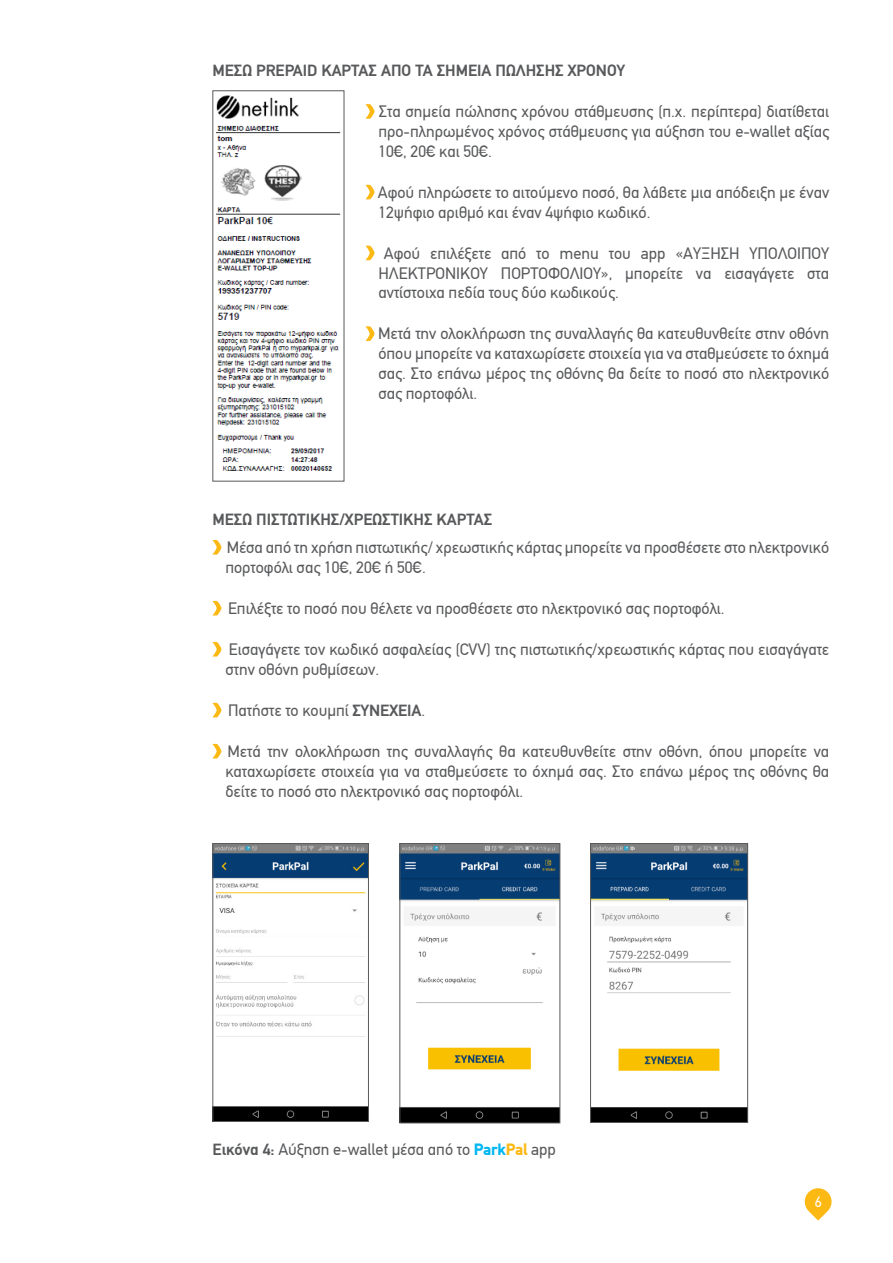
<style>
.page{position:relative;width:893px;height:1263px;background:#fff}
.page>*{position:absolute;margin:0;border:0;box-sizing:border-box;transform-origin:0 0}
.t1{font:16.5px/19.8px "PF Din Text";color:#58595b;text-align:justify}
.t2{font:700 16.5px "PF Din Text";color:#58595b}
.t3{font:15px "PF Din Text";color:#fff}
.s1{font-weight:700}
.s2{font-weight:900;color:#00b7f1}
.s3{font-weight:900;color:#fdb913}
</style>
<div class="page">
<svg style="left:804px;top:1188px;width:28px;height:32px"></svg>
<svg style="left:366px;top:104px;width:8px;height:15px"></svg>
<svg style="left:366px;top:185px;width:8px;height:14px"></svg>
<svg style="left:366px;top:246px;width:8px;height:14px"></svg>
<svg style="left:366px;top:326px;width:8px;height:15px"></svg>
<svg style="left:212px;top:540px;width:9px;height:15px"></svg>
<svg style="left:212px;top:601px;width:9px;height:14px"></svg>
<svg style="left:212px;top:642px;width:9px;height:14px"></svg>
<svg style="left:212px;top:703px;width:9px;height:14px"></svg>
<svg style="left:212px;top:744px;width:9px;height:14px"></svg>
<img style="left:216px;top:95px;width:125px;height:376px">
<img style="left:215px;top:845px;width:152px;height:275px">
<div style="left:213px;top:843px;width:156px;height:279px;border:1px solid #58595b"></div>
<img style="left:402px;top:845px;width:156px;height:276px">
<div style="left:400px;top:843px;width:160px;height:280px;border:1px solid #58595b"></div>
<img style="left:592px;top:845px;width:154px;height:276px">
<div style="left:590px;top:843px;width:158px;height:280px;border:1px solid #58595b"></div>
<p class="t2" style="left:213px;top:61px;width:414px">ΜΕΣΩ PREPAID ΚΑΡΤΑΣ ΑΠΟ ΤΑ ΣΗΜΕΙΑ ΠΩΛΗΣΗΣ ΧΡΟΝΟΥ</p>
<p class="t1" style="left:378px;top:102px;width:452px">Στα σημεία πώλησης χρόνου στάθμευσης (π.χ. περίπτερα) διατίθεται προ-πληρωμένος χρόνος στάθμευσης για αύξηση του e-wallet αξίας 10€, 20€ και 50€.</p>
<p class="t1" style="left:378px;top:182px;width:453px">Αφού πληρώσετε το αιτούμενο ποσό, θα λάβετε μια απόδειξη με έναν<br>12ψήφιο αριθμό και έναν 4ψήφιο κωδικό.</p>
<p class="t1" style="left:378px;top:243px;width:452px;text-indent:5px">Αφού επιλέξετε από το menu του app «ΑΥΞΗΣΗ ΥΠΟΛΟΙΠΟΥ ΗΛΕΚΤΡΟΝΙΚΟΥ ΠΟΡΤΟΦΟΛΙΟΥ», μπορείτε να εισαγάγετε στα αντίστοιχα πεδία τους δύο κωδικούς.</p>
<p class="t1" style="left:378px;top:324px;width:453px">Μετά την ολοκλήρωση της συναλλαγής θα κατευθυνθείτε στην οθόνη όπου μπορείτε να καταχωρίσετε στοιχεία για να σταθμεύσετε το όχημά σας. Στο επάνω μέρος της οθόνης θα δείτε το ποσό στο ηλεκτρονικό σας πορτοφόλι.</p>
<p class="t2" style="left:213px;top:509px;width:281px">ΜΕΣΩ ΠΙΣΤΩΤΙΚΗΣ/ΧΡΕΩΣΤΙΚΗΣ ΚΑΡΤΑΣ</p>
<p class="t1" style="left:225px;top:538px;width:605px">Μέσα από τη χρήση πιστωτικής/ χρεωστικής κάρτας μπορείτε να προσθέσετε στο ηλεκτρονικό πορτοφόλι σας 10€, 20€ ή 50€.</p>
<p class="t1" style="left:228px;top:598px;width:498px">Επιλέξτε το ποσό που θέλετε να προσθέσετε στο ηλεκτρονικό σας πορτοφόλι.</p>
<p class="t1" style="left:225px;top:640px;width:605px">Εισαγάγετε τον κωδικό ασφαλείας (CVV) της πιστωτικής/χρεωστικής κάρτας που εισαγάγατε στην οθόνη ρυθμίσεων.</p>
<p class="t1" style="left:228px;top:700px;width:199px">Πατήστε το κουμπί <span class="s1">ΣΥΝΕΧΕΙΑ</span>.</p>
<p class="t1" style="left:225px;top:741px;width:605px">Μετά την ολοκλήρωση της συναλλαγής θα κατευθυνθείτε στην οθόνη, όπου μπορείτε να καταχωρίσετε στοιχεία για να σταθμεύσετε το όχημά σας. Στο επάνω μέρος της οθόνης θα δείτε το ποσό στο ηλεκτρονικό σας πορτοφόλι.</p>
<p class="t1" style="left:213px;top:1139px;width:345px"><span class="s1">Εικόνα 4:</span> Αύξηση e-wallet μέσα από το <span class="s2">Park</span><span class="s3">Pal</span> app</p>
<p class="t3" style="left:815px;top:1193px;width:8px">6</p>
</div>
